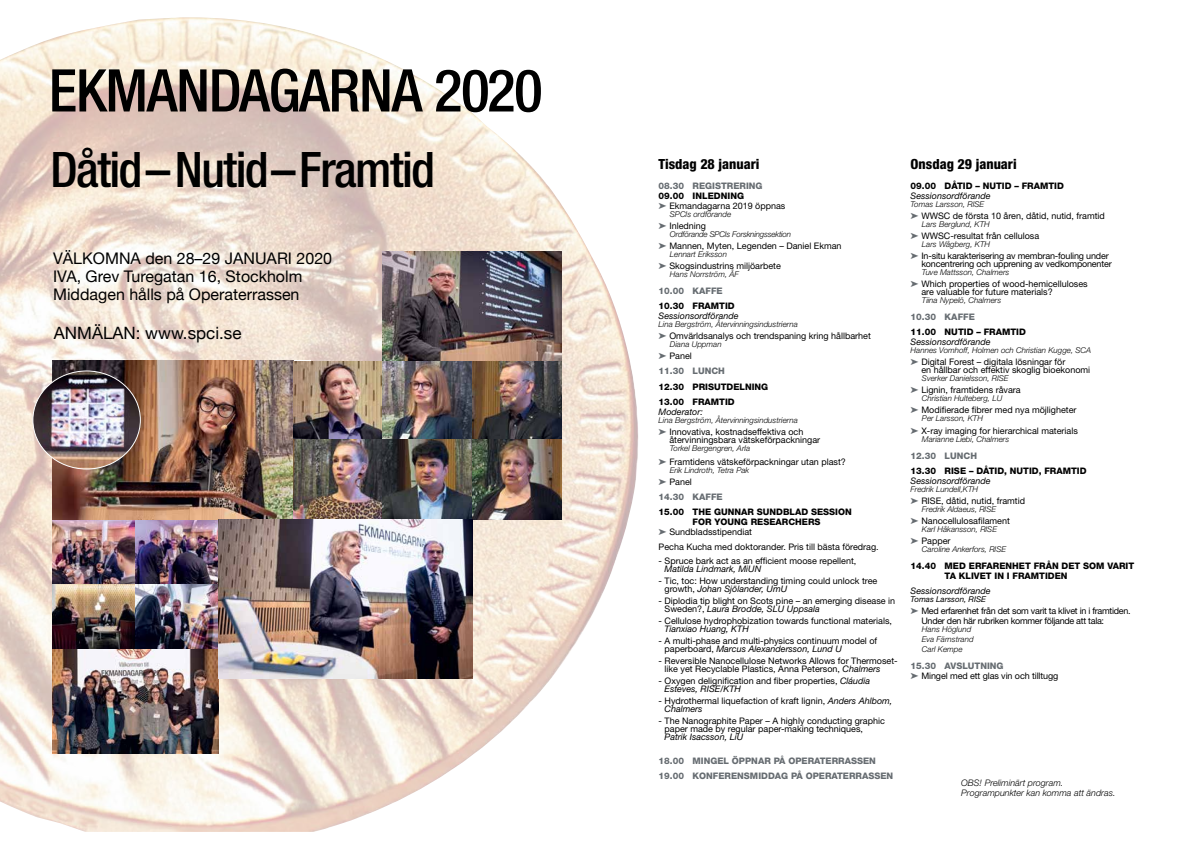
<style>
.page{position:relative;width:1191px;height:842px;background:#fff}
.page>*{position:absolute;margin:0;border:0;box-sizing:border-box;transform-origin:0 0}
.t1{font:500 condensed 58.9px "Helvetica Neue";letter-spacing:-.02em;color:#000}
.t2{font:500 condensed 49px "Helvetica Neue";letter-spacing:-.03em;color:#000}
.t3{font:17px "Helvetica Neue";color:#000}
.t4{font:16px/18px "Helvetica Neue";color:#000}
.t5{font:800 condensed 14px "Helvetica Neue LT Std";color:#000}
.t6{font:9px/8px "Helvetica Neue LT Std";color:#000}
.t7{font:800 9px/15px "Helvetica Neue LT Std";color:#000}
.t8{font:italic 9px "Helvetica Neue LT Std";color:#000}
.t9{font:800 9px/15px "Helvetica Neue LT Std";color:#666c71}
.t10{font:9px/10px "Helvetica Neue LT Std";letter-spacing:-.03em;color:#000}
.t11{font:9px/8px "Helvetica Neue LT Std";letter-spacing:-.02em;color:#000}
.t12{font:italic 300 9px/10px "Helvetica Neue LT Std";color:#000}
.t13{font:italic 300 8px/10px "Helvetica Neue LT Std";color:#000}
.t14{font:italic 300 8px "Helvetica Neue LT Std";letter-spacing:-.02em;color:#000}
.t15{font:italic 8px "Helvetica Neue LT Std";color:#000}
.s1{font-weight:800}
.s2{color:#666c71}
.s3{font-weight:400;color:#000}
.s4{font-style:italic}
.s5{font-weight:800;color:#666c71}
</style>
<div class="page">
<img style="left:0;top:17px;width:638px;height:815px">
<img style="left:52px;top:648px;width:166px;height:105px">
<img style="left:52px;top:519px;width:83px;height:65px">
<img style="left:52px;top:584px;width:83px;height:64px">
<img style="left:135px;top:519px;width:83px;height:65px">
<img style="left:135px;top:584px;width:83px;height:64px">
<img style="left:52px;top:360px;width:330px;height:159px">
<img style="left:293px;top:361px;width:89px;height:79px">
<img style="left:293px;top:440px;width:89px;height:79px">
<img style="left:382px;top:252px;width:179px;height:109px">
<img style="left:382px;top:361px;width:90px;height:79px">
<img style="left:382px;top:440px;width:90px;height:79px">
<img style="left:472px;top:361px;width:89px;height:79px">
<img style="left:472px;top:440px;width:89px;height:79px">
<img style="left:218px;top:519px;width:254px;height:160px">
<img style="left:33px;top:371px;width:107px;height:98px">
<h1 class="t1" style="left:49px;top:55px;width:495px">EKMANDAGARNA 2020</h1>
<h2 class="t2" style="left:50px;top:141px;width:386px">Dåtid–Nutid–Framtid</h2>
<h3 class="t4" style="left:53px;top:250px;width:280px">VÄLKOMNA den 28–29 JANUARI 2020<br>IVA, Grev Turegatan 16, Stockholm<br>Middagen hålls på Operaterrassen</h3>
<h3 class="t3" style="left:54px;top:320px;width:189px">ANMÄLAN: www.spci.se</h3>
<h3 class="t5" style="left:658px;top:156px;width:102px">Tisdag 28 januari</h3>
<p class="t9" style="left:658px;top:179px;width:106px">08.30 REGISTRERING</p>
<p class="t6" style="left:658px;top:191px;width:128px;line-height:10px"><span class="s1">09.00 INLEDNING<br></span><span class="s2">➤</span> Ekmandagarna 2019 öppnas</p>
<p class="t13" style="left:670px;top:209px;width:63px">SPCIs ordförande</p>
<p class="t6" style="left:658px;top:222px;width:49px"><span class="s2">➤</span> Inledning</p>
<p class="t14" style="left:670px;top:230px;width:123px">Ordförande SPCIs Forskningssektion</p>
<p class="t6" style="left:658px;top:242px;width:184px"><span class="s2">➤</span> Mannen, Myten, Legenden – Daniel Ekman</p>
<p class="t13" style="left:670px;top:249px;width:59px">Lennart Eriksson</p>
<p class="t6" style="left:658px;top:262px;width:124px"><span class="s2">➤</span> Skogsindustrins miljöarbete</p>
<p class="t13" style="left:670px;top:269px;width:70px">Hans Norrström, ÅF</p>
<p class="t9" style="left:658px;top:284px;width:66px">10.00 KAFFE</p>
<p class="t7" style="left:658px;top:299px;width:78px">10.30 FRAMTID</p>
<p class="t8" style="left:658px;top:311px;width:81px">Sessionsordförande</p>
<p class="t13" style="left:658px;top:319px;width:141px">Lina Bergström, Återvinningsindustrierna</p>
<p class="t6" style="left:658px;top:332px;width:214px"><span class="s2">➤</span> Omvärldsanalys och trendspaning kring hållbarhet</p>
<p class="t13" style="left:670px;top:339px;width:53px">Diana Uppman</p>
<p class="t9" style="left:658px;top:349px;width:68px">➤ <span class="s3">Panel<br></span>11.30 LUNCH</p>
<p class="t7" style="left:658px;top:379px;width:111px">12.30 PRISUTDELNING<br>13.00 FRAMTID</p>
<p class="t8" style="left:658px;top:406px;width:46px">Moderator:</p>
<p class="t13" style="left:658px;top:414px;width:141px">Lina Bergström, Återvinningsindustrierna</p>
<p class="t6" style="left:669px;top:427px;width:152px;text-indent:-11px"><span class="s2">➤</span> Innovativa, kostnadseffektiva och återvinningsbara vätskeförpackningar</p>
<p class="t13" style="left:670px;top:442px;width:82px">Torkel Bergengren, Arla</p>
<p class="t6" style="left:658px;top:457px;width:189px"><span class="s2">➤</span> Framtidens vätskeförpackningar utan plast?</p>
<p class="t13" style="left:670px;top:464px;width:81px">Erik Lindroth, Tetra Pak</p>
<p class="t9" style="left:658px;top:474px;width:66px">➤ <span class="s3">Panel<br></span>14.30 KAFFE</p>
<p class="t7" style="left:658px;top:504px;width:195px">15.00 THE GUNNAR SUNDBLAD SESSION</p>
<p class="t7" style="left:692px;top:514px;width:129px">FOR YOUNG RESEARCHERS</p>
<p class="t6" style="left:658px;top:527px;width:95px"><span class="s2">➤</span> Sundbladsstipendiat</p>
<p class="t6" style="left:658px;top:542px;width:222px">Pecha Kucha med doktorander. Pris till bästa föredrag.</p>
<p class="t6" style="left:658px;top:556px;width:199px">- Spruce bark act as an efficient moose repellent,</p>
<p class="t8" style="left:664px;top:563px;width:98px">Matilda Lindmark, MiUN</p>
<p class="t6" style="left:664px;top:576px;width:214px;text-indent:-6px">- Tic, toc: How understanding timing could unlock tree growth, <span class="s4">Johan Sjölander, UmU</span></p>
<p class="t6" style="left:664px;top:596px;width:232px;text-indent:-6px">- Diplodia tip blight on Scots pine – an emerging disease in<br>Sweden?, <span class="s4">Laura Brodde, SLU Uppsala</span></p>
<p class="t6" style="left:658px;top:616px;width:235px">- Cellulose hydrophobization towards functional materials,</p>
<p class="t8" style="left:664px;top:623px;width:86px">Tianxiao Huang, KTH</p>
<p class="t6" style="left:664px;top:636px;width:214px;text-indent:-6px">- A multi-phase and multi-physics continuum model of paperboard, <span class="s4">Marcus Alexandersson, Lund U</span></p>
<p class="t6" style="left:664px;top:656px;width:235px;text-indent:-6px">- Reversible Nanocellulose Networks Allows for Thermoset&shy;like yet Recyclable Plastics, Anna Peterson, <span class="s4">Chalmers</span></p>
<p class="t6" style="left:664px;top:676px;width:207px;text-indent:-6px">- Oxygen delignification and fiber properties, <span class="s4">Cláudia<br>Esteves, RISE/KTH</span></p>
<p class="t6" style="left:664px;top:696px;width:229px;text-indent:-6px">- Hydrothermal liquefaction of kraft lignin, <span class="s4">Anders Ahlbom,<br>Chalmers</span></p>
<p class="t6" style="left:664px;top:716px;width:222px;text-indent:-6px">- The Nanographite Paper – A highly conducting graphic paper made by regular paper-making techniques,</p>
<p class="t8" style="left:664px;top:731px;width:80px">Patrik Isacsson, LiU</p>
<p class="t9" style="left:658px;top:753px;width:236px">18.00 MINGEL ÖPPNAR PÅ OPERATERRASSEN<br>19.00 KONFERENSMIDDAG PÅ OPERATERRASSEN</p>
<h3 class="t5" style="left:910px;top:156px;width:108px">Onsdag 29 januari</h3>
<p class="t7" style="left:910px;top:179px;width:155px">09.00 DÅTID – NUTID – FRAMTID</p>
<p class="t8" style="left:910px;top:191px;width:81px">Sessionsordförande</p>
<p class="t13" style="left:910px;top:199px;width:75px">Tomas Larsson, RISE</p>
<p class="t6" style="left:910px;top:212px;width:196px"><span class="s2">➤</span> WWSC de första 10 åren, dåtid, nutid, framtid</p>
<p class="t13" style="left:922px;top:219px;width:69px">Lars Berglund, KTH</p>
<p class="t6" style="left:910px;top:232px;width:130px"><span class="s2">➤</span> WWSC-resultat från cellulosa</p>
<p class="t13" style="left:922px;top:239px;width:70px">Lars Wågberg, KTH</p>
<p class="t11" style="left:921px;top:252px;width:192px;text-indent:-11px"><span class="s2">➤</span> In-situ karakterisering av membran-fouling under koncentrering och upprening av vedkomponenter</p>
<p class="t13" style="left:922px;top:267px;width:89px">Tuve Mattsson, Chalmers</p>
<p class="t6" style="left:921px;top:280px;width:168px;text-indent:-11px"><span class="s2">➤</span> Which properties of wood-hemicelluloses are valuable for future materials?</p>
<p class="t13" style="left:922px;top:295px;width:81px">Tiina Nypelö, Chalmers</p>
<p class="t9" style="left:910px;top:310px;width:66px">10.30 KAFFE</p>
<p class="t7" style="left:910px;top:325px;width:117px">11.00 NUTID – FRAMTID</p>
<p class="t8" style="left:910px;top:337px;width:81px">Sessionsordförande</p>
<p class="t13" style="left:910px;top:345px;width:182px">Hannes Vomhoff, Holmen och Christian Kugge, SCA</p>
<p class="t6" style="left:921px;top:358px;width:170px;text-indent:-11px"><span class="s2">➤</span> Digital Forest – digitala lösningar för<br>en hållbar och effektiv skoglig bioekonomi</p>
<p class="t13" style="left:922px;top:373px;width:88px">Sverker Danielsson, RISE</p>
<p class="t6" style="left:910px;top:386px;width:112px"><span class="s2">➤</span> Lignin, framtidens råvara</p>
<p class="t13" style="left:922px;top:393px;width:82px">Christian Hulteberg, LU</p>
<p class="t6" style="left:910px;top:406px;width:167px"><span class="s2">➤</span> Modifierade fibrer med nya möjligheter</p>
<p class="t13" style="left:922px;top:413px;width:63px">Per Larsson, KTH</p>
<p class="t6" style="left:910px;top:426px;width:169px"><span class="s2">➤</span> X-ray imaging for hierarchical materials</p>
<p class="t13" style="left:922px;top:433px;width:89px">Marianne Liebi, Chalmers</p>
<p class="t9" style="left:910px;top:448px;width:68px">12.30 LUNCH</p>
<p class="t7" style="left:910px;top:463px;width:177px">13.30 RISE – DÅTID, NUTID, FRAMTID</p>
<p class="t8" style="left:910px;top:475px;width:81px">Sessionsordförande</p>
<p class="t13" style="left:910px;top:483px;width:69px">Fredrik Lundell,KTH</p>
<p class="t6" style="left:910px;top:496px;width:116px"><span class="s2">➤</span> RISE, dåtid, nutid, framtid</p>
<p class="t13" style="left:922px;top:503px;width:76px">Fredrik Aldaeus, RISE</p>
<p class="t6" style="left:910px;top:516px;width:101px"><span class="s2">➤</span> Nanocellulosafilament</p>
<p class="t13" style="left:922px;top:523px;width:76px">Karl Håkansson, RISE</p>
<p class="t6" style="left:910px;top:536px;width:41px"><span class="s2">➤</span> Papper</p>
<p class="t13" style="left:922px;top:543px;width:86px">Caroline Ankerfors, RISE</p>
<p class="t7" style="left:944px;top:560px;width:191px;line-height:10px;text-indent:-34px">14.40 MED ERFARENHET FRÅN DET SOM VARIT<br>TA KLIVET IN I FRAMTIDEN</p>
<p class="t8" style="left:910px;top:585px;width:81px">Sessionsordförande</p>
<p class="t15" style="left:910px;top:594px;width:77px">Tomas Larsson, RISE</p>
<p class="t10" style="left:921px;top:605px;width:211px;text-indent:-11px"><span class="s2">➤</span> Med erfarenhet från det som varit ta klivet in i framtiden.<br>Under den här rubriken kommer följande att tala:</p>
<p class="t13" style="left:922px;top:623px;width:53px">Hans Höglund<br>Eva Färnstrand<br>Carl Kempe</p>
<p class="t6" style="left:910px;top:660px;width:149px;line-height:10px"><span class="s5">15.30 AVSLUTNING<br></span><span class="s2">➤</span> Mingel med ett glas vin och tilltugg</p>
<p class="t12" style="left:961px;top:778px;width:156px">OBS! Preliminärt program.<br>Programpunkter kan komma att ändras.</p>
</div>
